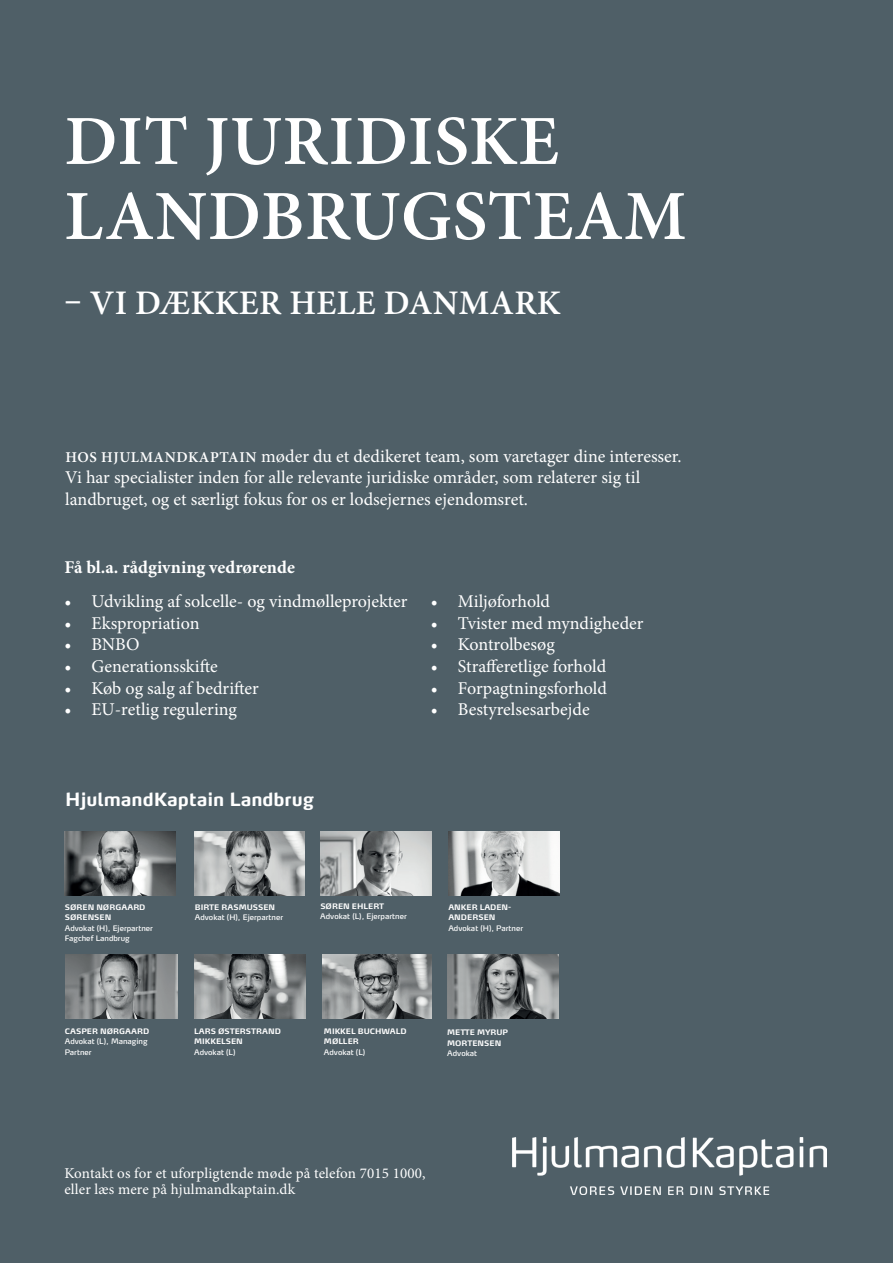
<style>
.page{position:relative;width:893px;height:1263px;background:#4f5f67}
.page>*{position:absolute;margin:0;border:0;box-sizing:border-box;transform-origin:0 0}
.t1{font:600 70.5px/75px "Minion Pro";letter-spacing:.01em;color:#fff}
.t2{font:600 34.5px "Minion Pro";letter-spacing:.01em;color:#fff}
.t3{font:18px/21.6px "Minion Pro";color:#fff}
.t4{font:700 18px "Minion Pro";color:#fff}
.t5{font:700 18px "Max OT";color:#fff}
.t6{font:15px/16.5px "Minion Pro";letter-spacing:.01em;color:#fff}
.t7{font:7.5px/10.5px "Max OT";color:#fff}
.t8{font:700 7.5px/10.5px "Max OT";color:#fff}
.s1{font-weight:600;font-size:15px}
.s2{font-weight:700}
.s3{font-weight:400}
</style>
<div class="page">
<img style="left:512px;top:1137px;width:314px;height:57px">
<img style="left:448px;top:955px;width:111px;height:64px">
<img style="left:65px;top:831px;width:111px;height:64px">
<img style="left:449px;top:831px;width:111px;height:64px">
<img style="left:194px;top:831px;width:110px;height:64px">
<img style="left:321px;top:831px;width:111px;height:64px">
<img style="left:194px;top:955px;width:112px;height:64px">
<img style="left:322px;top:955px;width:110px;height:64px">
<img style="left:66px;top:955px;width:111px;height:64px">
<p class="t1" style="left:64px;top:107px;width:624px">DIT JURIDISKE<br>LANDBRUGSTEAM</p>
<p class="t2" style="left:64px;top:282px;width:498px">– VI DÆKKER HELE DANMARK</p>
<p class="t3" style="left:65px;top:445px;width:618px"><span class="s1">HOS HJULMANDKAPTAIN</span> møder du et dedikeret team, som varetager dine interesser.<br>Vi har specialister inden for alle relevante juridiske områder, som relaterer sig til landbruget, og et særligt fokus for os er lodsejernes ejendomsret.</p>
<p class="t4" style="left:64px;top:554px;width:232px">Få bl.a. rådgivning vedrørende</p>
<p class="t3" style="left:64px;top:591px;width:345px">• Udvikling af solcelle- og vindmølleprojekter</p>
<p class="t3" style="left:64px;top:612px;width:137px">• Ekspropriation</p>
<p class="t3" style="left:64px;top:634px;width:77px">• BNBO</p>
<p class="t3" style="left:64px;top:655px;width:155px">• Generationsskifte</p>
<p class="t3" style="left:64px;top:677px;width:196px">• Køb og salg af bedrifter</p>
<p class="t3" style="left:64px;top:699px;width:174px">• EU-retlig regulering</p>
<p class="t3" style="left:431px;top:591px;width:121px">• Miljøforhold</p>
<p class="t3" style="left:431px;top:612px;width:214px">• Tvister med myndigheder</p>
<p class="t3" style="left:431px;top:634px;width:126px">• Kontrolbesøg</p>
<p class="t3" style="left:431px;top:655px;width:177px">• Strafferetlige forhold</p>
<p class="t3" style="left:431px;top:677px;width:178px">• Forpagtningsforhold</p>
<p class="t3" style="left:431px;top:699px;width:160px">• Bestyrelsesarbejde</p>
<p class="t5" style="left:65px;top:788px;width:250px">HjulmandKaptain Landbrug</p>
<p class="t7" style="left:65px;top:902px;width:90px"><span class="s2">SØREN NØRGAARD<br>SØRENSEN<br></span>Advokat (H), Ejerpartner<br>Fagchef Landbrug</p>
<p class="t7" style="left:65px;top:1026px;width:86px"><span class="s2">CASPER NØRGAARD<br></span>Advokat (L), Managing<br>Partner</p>
<p class="t7" style="left:195px;top:902px;width:90px"><span class="s2">BIRTE RASMUSSEN<br></span>Advokat (H), Ejerpartner</p>
<p class="t7" style="left:320px;top:901px;width:88px"><span class="s2">SØREN EHLERT<br></span>Advokat (L), Ejerpartner</p>
<p class="t8" style="left:194px;top:1026px;width:88px">LARS ØSTERSTRAND<br>MIKKELSEN<br><span class="s3">Advokat (L)</span></p>
<p class="t8" style="left:324px;top:1026px;width:84px">MIKKEL BUCHWALD<br>MØLLER<br><span class="s3">Advokat (L)</span></p>
<p class="t8" style="left:448px;top:902px;width:76px">ANKER LADEN-<br>ANDERSEN<br><span class="s3">Advokat (H), Partner</span></p>
<p class="t8" style="left:447px;top:1027px;width:62px">METTE MYRUP<br>MORTENSEN<br><span class="s3">Advokat</span></p>
<p class="t6" style="left:64px;top:1164px;width:363px">Kontakt os for et uforpligtende møde på telefon 7015 1000, eller læs mere på hjulmandkaptain.dk</p>
</div>
